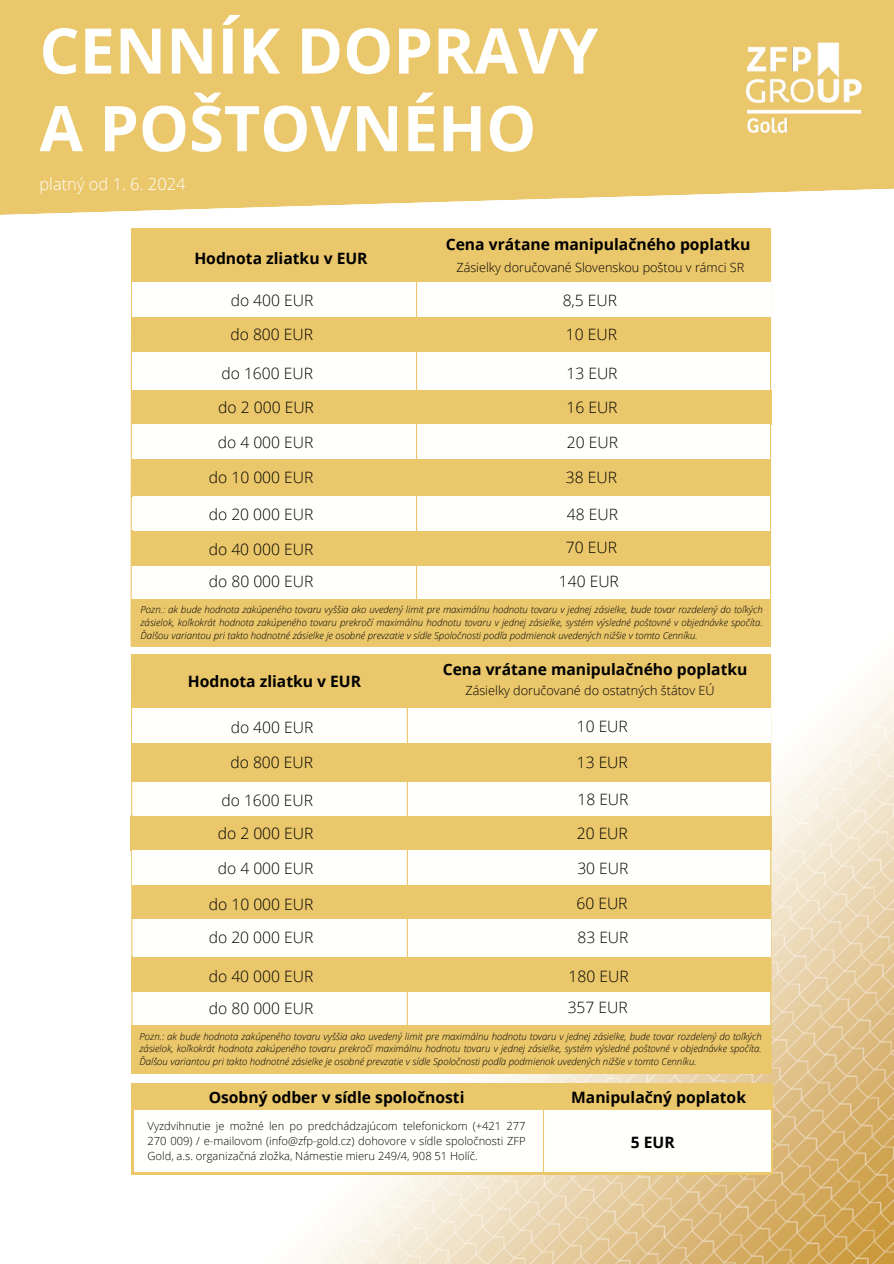
<style>
.page{position:relative;width:894px;height:1264px;background:#fff}
.page>*{position:absolute;margin:0;border:0;box-sizing:border-box;transform-origin:0 0}
.t1{font:700 63px/77.7px "Open Sans";color:#fffffe}
.t2{font:300 16.5px "Open Sans";color:#fffffe}
.t3{font:300 15.6px "Open Sans";color:#000}
.t4{font:700 15.6px "Open Sans";color:#000}
.t5{font:300 12.6px "Open Sans";color:#000}
.t6{font:300 11.1px/14.9px "Open Sans";color:#000;text-align:justify}
.t7{font:italic 300 9.6px/12.9px "Open Sans";color:#000;text-align:justify}
</style>
<div class="page">
<img style="left:131px;top:228px;width:762px;height:1035px">
<div style="left:0;top:0;width:893px;height:215px;background:#eac76b"></div>
<img style="left:726px;top:26px;width:155px;height:126px">
<div style="left:132px;top:390px;width:639px;height:34px;background:#eac76b"></div>
<div style="left:131px;top:530px;width:639px;height:35px;background:#eac76b"></div>
<svg style="left:130px;top:282px;width:3px;height:365px"></svg>
<div style="left:131px;top:228px;width:639px;height:54px;background:#eac76b"></div>
<div style="left:131px;top:317px;width:640px;height:34px;background:#eac76b"></div>
<hr style="left:769px;top:229px;width:1px;height:417px;background:#eac76b">
<hr style="left:132px;top:530px;width:637px;height:1px;background:#eac76b">
<div style="left:132px;top:459px;width:638px;height:37px;background:#eac76b"></div>
<hr style="left:132px;top:564px;width:636px;height:1px;background:#eac76b">
<div style="left:132px;top:282px;width:638px;height:35px;background:#fffffe"></div>
<div style="left:132px;top:351px;width:637px;height:38px;background:#fffffe"></div>
<div style="left:132px;top:424px;width:637px;height:31px;background:#fffffe"></div>
<div style="left:133px;top:496px;width:636px;height:34px;background:#fffffe"></div>
<div style="left:133px;top:565px;width:636px;height:33px;background:#fffffe"></div>
<hr style="left:416px;top:229px;width:1px;height:402px;background:#eac76b">
<div style="left:131px;top:598px;width:639px;height:48px;background:#eac76b"></div>
<hr style="left:132px;top:815px;width:637px;height:1px;background:#eac76b">
<div style="left:130px;top:816px;width:641px;height:34px;background:#eac76b"></div>
<div style="left:131px;top:956px;width:639px;height:35px;background:#eac76b"></div>
<svg style="left:130px;top:653px;width:3px;height:421px"></svg>
<div style="left:131px;top:654px;width:639px;height:54px;background:#eac76b"></div>
<div style="left:131px;top:743px;width:640px;height:39px;background:#eac76b"></div>
<svg style="left:769px;top:653px;width:3px;height:421px"></svg>
<hr style="left:132px;top:956px;width:637px;height:1px;background:#eac76b">
<hr style="left:133px;top:884px;width:636px;height:1px;background:#eac76b">
<div style="left:132px;top:885px;width:638px;height:34px;background:#eac76b"></div>
<hr style="left:132px;top:990px;width:636px;height:1px;background:#eac76b">
<div style="left:132px;top:708px;width:638px;height:35px;background:#fffffe"></div>
<div style="left:132px;top:782px;width:637px;height:33px;background:#fffffe"></div>
<div style="left:132px;top:850px;width:637px;height:34px;background:#fffffe"></div>
<div style="left:133px;top:919px;width:637px;height:37px;background:#fffffe"></div>
<div style="left:133px;top:991px;width:636px;height:33px;background:#fffffe"></div>
<hr style="left:406px;top:654px;width:2px;height:402px;background:#eac76b">
<div style="left:132px;top:1024px;width:638px;height:49px;background:#eac76b"></div>
<div style="left:132px;top:1082px;width:640px;height:92px;background:#eac76b"></div>
<div style="left:134px;top:1110px;width:636px;height:61px;background:#fffffe"></div>
<hr style="left:542px;top:1108px;width:2px;height:64px;background:#eac76b">
<h6 class="t1" style="left:39px;top:10px;width:560px">CENNÍK DOPRAVY<br>A POŠTOVNÉHO</h6>
<p class="t2" style="left:39px;top:172px;width:148px">platný od 1. 6. 2024</p>
<h5 class="t4" style="left:194px;top:247px;width:175px">Hodnota zliatku v EUR</h5>
<p class="t3" style="left:231px;top:289px;width:84px">do 400 EUR</p>
<h4 class="t3" style="left:230px;top:323px;width:84px">do 800 EUR</h4>
<h6 class="t3" style="left:221px;top:362px;width:93px">do 1600 EUR</h6>
<h4 class="t3" style="left:218px;top:396px;width:97px">do 2 000 EUR</h4>
<h4 class="t3" style="left:218px;top:431px;width:97px">do 4 000 EUR</h4>
<h4 class="t3" style="left:209px;top:466px;width:106px">do 10 000 EUR</h4>
<h6 class="t3" style="left:209px;top:503px;width:106px">do 20 000 EUR</h6>
<h5 class="t4" style="left:445px;top:233px;width:306px">Cena vrátane manipulačného poplatku</h5>
<h4 class="t5" style="left:456px;top:258px;width:289px">Zásielky doručované Slovenskou poštou v rámci SR</h4>
<h6 class="t3" style="left:562px;top:289px;width:56px">8,5 EUR</h6>
<h4 class="t3" style="left:565px;top:323px;width:53px">10 EUR</h4>
<h6 class="t3" style="left:566px;top:362px;width:53px">13 EUR</h6>
<h6 class="t3" style="left:566px;top:396px;width:53px">16 EUR</h6>
<h6 class="t3" style="left:566px;top:431px;width:53px">20 EUR</h6>
<h4 class="t3" style="left:565px;top:466px;width:53px">38 EUR</h4>
<h6 class="t3" style="left:566px;top:503px;width:53px">48 EUR</h6>
<h6 class="t3" style="left:209px;top:538px;width:106px">do 40 000 EUR</h6>
<h6 class="t3" style="left:565px;top:536px;width:53px">70 EUR</h6>
<h4 class="t3" style="left:209px;top:570px;width:106px">do 80 000 EUR</h4>
<h4 class="t3" style="left:558px;top:570px;width:62px">140 EUR</h4>
<p class="t7" style="left:140px;top:602px;width:623px">Pozn.: ak bude hodnota zakúpeného tovaru vyššia ako uvedený limit pre maximálnu hodnotu tovaru v jednej zásielke, bude tovar rozdelený do toľkých zásielok, koľkokrát hodnota zakúpeného tovaru prekročí maximálnu hodnotu tovaru v jednej zásielke, systém výsledné poštovné v objednávke spočíta.<br>Ďalšou variantou pri takto hodnotné zásielke je osobné prevzatie v sídle Spoločnosti podľa podmienok uvedených nižšie v tomto Cenníku.</p>
<h5 class="t4" style="left:442px;top:658px;width:306px">Cena vrátane manipulačného poplatku</h5>
<p class="t4" style="left:188px;top:670px;width:175px">Hodnota zliatku v EUR</p>
<h4 class="t3" style="left:576px;top:715px;width:53px">10 EUR</h4>
<h6 class="t3" style="left:576px;top:751px;width:53px">13 EUR</h6>
<h4 class="t3" style="left:577px;top:788px;width:53px">18 EUR</h4>
<h6 class="t3" style="left:576px;top:822px;width:53px">20 EUR</h6>
<h4 class="t3" style="left:577px;top:857px;width:53px">30 EUR</h4>
<h6 class="t3" style="left:576px;top:892px;width:53px">60 EUR</h6>
<h6 class="t3" style="left:577px;top:926px;width:53px">83 EUR</h6>
<h6 class="t5" style="left:465px;top:682px;width:250px">Zásielky doručované do ostatných štátov EÚ</h6>
<h6 class="t3" style="left:231px;top:716px;width:84px">do 400 EUR</h6>
<h2 class="t3" style="left:230px;top:751px;width:84px">do 800 EUR</h2>
<h6 class="t3" style="left:221px;top:789px;width:93px">do 1600 EUR</h6>
<h4 class="t3" style="left:218px;top:822px;width:97px">do 2 000 EUR</h4>
<p class="t3" style="left:218px;top:857px;width:97px">do 4 000 EUR</p>
<h5 class="t3" style="left:209px;top:892px;width:106px">do 10 000 EUR</h5>
<h5 class="t3" style="left:209px;top:926px;width:106px">do 20 000 EUR</h5>
<h3 class="t3" style="left:209px;top:964px;width:106px">do 40 000 EUR</h3>
<p class="t3" style="left:209px;top:997px;width:106px">do 80 000 EUR</p>
<h4 class="t3" style="left:568px;top:964px;width:62px">180 EUR</h4>
<h4 class="t3" style="left:567px;top:996px;width:62px">357 EUR</h4>
<h4 class="t7" style="left:139px;top:1029px;width:623px">Pozn.: ak bude hodnota zakúpeného tovaru vyššia ako uvedený limit pre maximálnu hodnotu tovaru v jednej zásielke, bude tovar rozdelený do toľkých zásielok, koľkokrát hodnota zakúpeného tovaru prekročí maximálnu hodnotu tovaru v jednej zásielke, systém výsledné poštovné v objednávke spočíta.<br>Ďalšou variantou pri takto hodnotné zásielke je osobné prevzatie v sídle Spoločnosti podľa podmienok uvedených nižšie v tomto Cenníku.</h4>
<h4 class="t4" style="left:209px;top:1086px;width:257px">Osobný odber v sídle spoločnosti</h4>
<h6 class="t4" style="left:571px;top:1086px;width:176px">Manipulačný poplatok</h6>
<h6 class="t6" style="left:147px;top:1117px;width:379px">Vyzdvihnutie je možné len po predchádzajúcom telefonickom (+421 277<br>270 009) / e-mailovom (info@zfp-gold.cz) dohovore v sídle spoločnosti ZFP Gold, a.s. organizačná zložka, Námestie mieru 249/4, 908 51 Holíč.</h6>
<h4 class="t4" style="left:630px;top:1131px;width:45px">5 EUR</h4>
</div>
